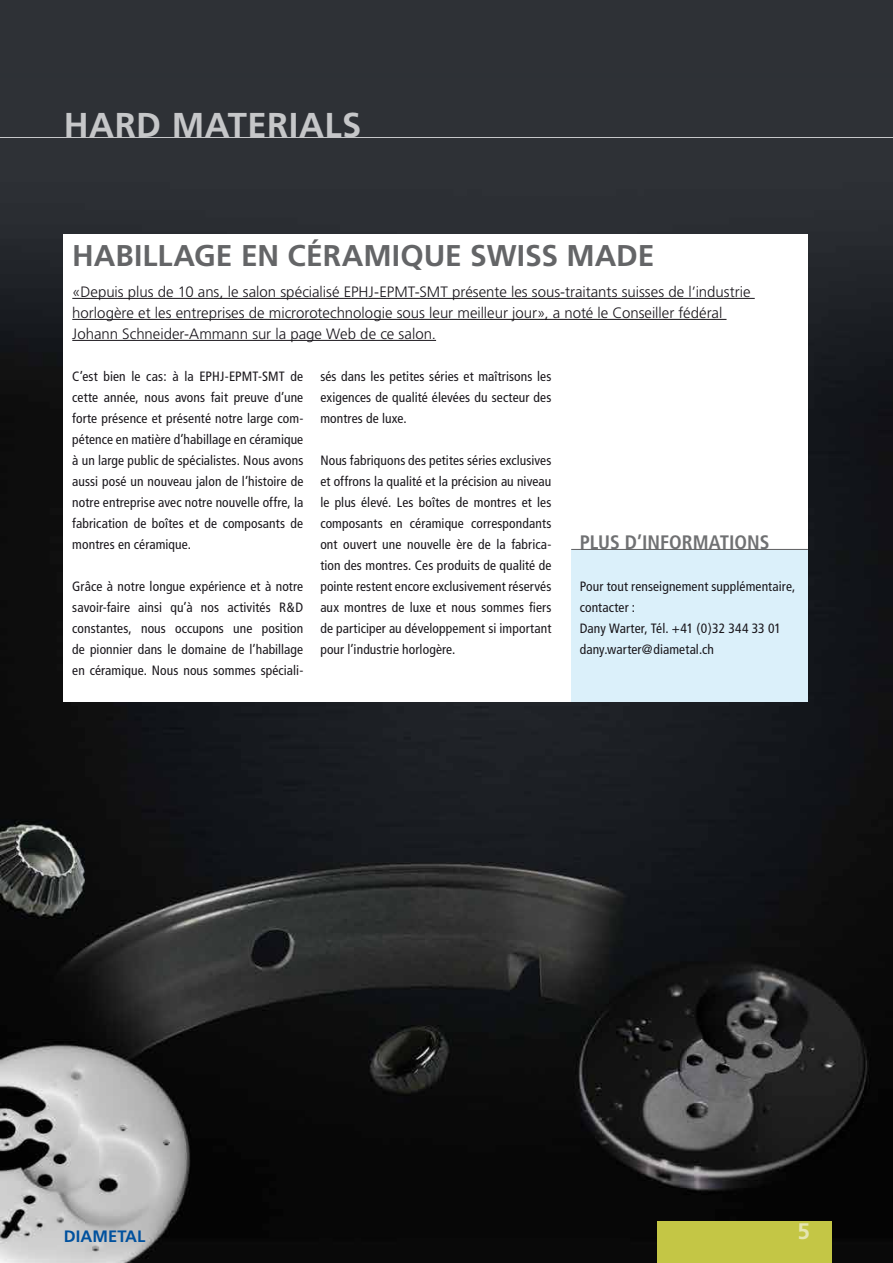
<style>
.page{position:relative;width:893px;height:1263px;background:#fff}
.page>*{position:absolute;margin:0;border:0;box-sizing:border-box;transform-origin:0 0}
.t1{font:700 34.5px "Frutiger";letter-spacing:.015em;color:#c6c7c9}
.t2{font:700 30px "Frutiger";color:#646567}
.t3{font:700 22.5px "Frutiger";color:#e5e5b2}
.t4{font:700 condensed 19.5px "Frutiger";color:#707173}
.t5{font:700 16.5px "Frutiger";letter-spacing:.005em;color:#00519e}
.t6{font:300 15px/21px "Frutiger";color:#1a171c}
.t7{font:condensed 13.5px/21px "Frutiger";letter-spacing:.01em;color:#1a171c;text-align:justify}
</style>
<div class="page">
<img style="left:0;top:0;width:893px;height:1263px">
<div style="left:657px;top:1222px;width:174px;height:41px;background:#c4c645"></div>
<div style="left:64px;top:234px;width:744px;height:468px;background:#fff"></div>
<div style="left:571px;top:549px;width:237px;height:153px;background:#dbf0fa"></div>
<hr style="left:0;top:137px;width:893px;height:1px;background:#c6c7c9">
<hr style="left:72px;top:298px;width:683px;height:1px;background:#1a171c">
<hr style="left:72px;top:319px;width:654px;height:1px;background:#1a171c">
<hr style="left:72px;top:340px;width:364px;height:1px;background:#1a171c">
<hr style="left:571px;top:549px;width:237px;height:1px;background:#646567">
<h1 class="t1" style="left:64px;top:105px;width:299px">HARD MATERIALS</h1>
<h2 class="t2" style="left:72px;top:238px;width:584px">HABILLAGE EN CÉRAMIQUE SWISS MADE</h2>
<p class="t6" style="left:72px;top:281px;width:680px">«Depuis plus de 10 ans, le salon spécialisé EPHJ-EPMT-SMT présente les sous-traitants suisses de l’industrie horlogère et les entreprises de microrotechnologie sous leur meilleur jour», a noté le Conseiller fédéral<br>Johann Schneider-Ammann sur la page Web de ce salon.</p>
<p class="t7" style="left:72px;top:366px;width:233px">C’est bien le cas: à la EPHJ-EPMT-SMT de cette année, nous avons fait preuve d’une forte présence et présenté notre large com&shy;pétence en matière d’habillage en céramique à un large public de spécialistes. Nous avons aussi posé un nouveau jalon de l’histoire de notre entreprise avec notre nouvelle offre, la fabrication de boîtes et de composants de montres en céramique.</p>
<p class="t7" style="left:72px;top:576px;width:233px">Grâce à notre longue expérience et à notre savoir-faire ainsi qu’à nos activités R&amp;D constantes, nous occupons une position de pionnier dans le domaine de l’habillage en céramique. Nous nous sommes spéciali-</p>
<p class="t7" style="left:320px;top:366px;width:233px">sés dans les petites séries et maîtrisons les exigences de qualité élevées du secteur des montres de luxe.</p>
<p class="t7" style="left:320px;top:450px;width:233px">Nous fabriquons des petites séries exclusives et offrons la qualité et la précision au niveau le plus élevé. Les boîtes de montres et les composants en céramique correspondants ont ouvert une nouvelle ère de la fabrica&shy;tion des montres. Ces produits de qualité de pointe restent encore exclusivement réservés aux montres de luxe et nous sommes fiers de participer au développement si important pour l’industrie horlogère.</p>
<h3 class="t4" style="left:580px;top:531px;width:191px">PLUS D’INFORMATIONS</h3>
<p class="t7" style="left:580px;top:576px;width:217px;text-align:left">Pour tout renseignement supplémentaire, contacter :<br>Dany Warter, Tél. +41 (0)32 344 33 01 dany.warter@diametal.ch</p>
<p class="t5" style="left:64px;top:1226px;width:83px">DIAMETAL</p>
<h3 class="t3" style="left:797px;top:1218px;width:14px">5</h3>
</div>
